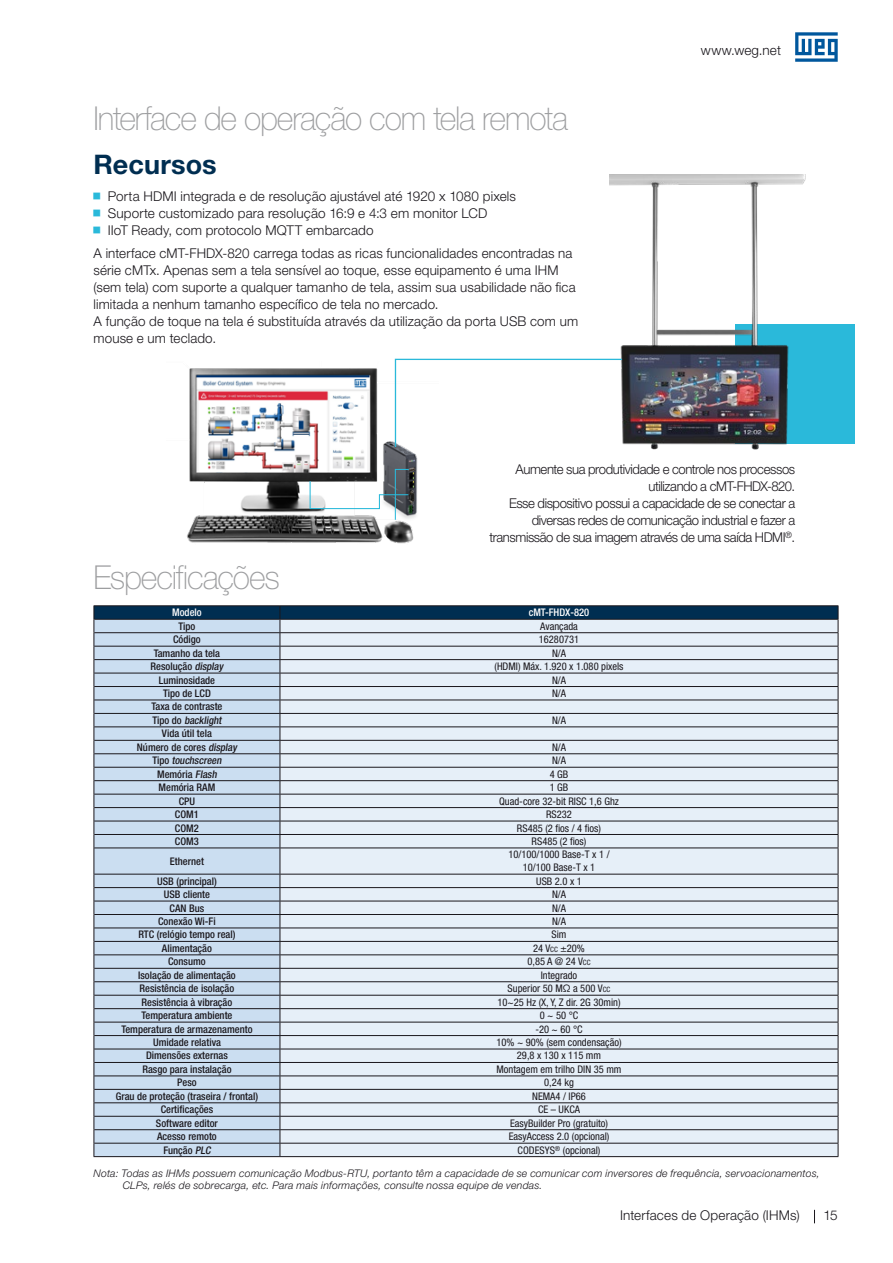
<style>
.page{position:relative;width:893px;height:1263px;background:#fff}
.page>*{position:absolute;margin:0;border:0;box-sizing:border-box;transform-origin:0 0}
.t1{font:100 33px "Helvetica Neue LT Pro";letter-spacing:-.035em;color:#9d9ea0}
.t2{font:700 27px "Helvetica Neue LT Pro";color:#002e51}
.t3{font:300 13.5px/17px "Helvetica Neue LT Pro";letter-spacing:.01em;color:#1a171c}
.t4{font:300 13.5px/17px "Helvetica Neue LT Pro";letter-spacing:-.03em;color:#1a171c;text-align:right}
.t5{font:500 condensed 10.5px/13.5px "Helvetica Neue LT Pro";color:#1a171c}
.t6{font:condensed 10.5px/12.8px "Helvetica Neue LT Pro";color:#1a171c;text-align:center}
.t7{font:italic 300 10.5px/12.8px "Helvetica Neue LT Pro";letter-spacing:.015em;color:#1a171c}
.t8{font:500 condensed 10.5px "Helvetica Neue LT Pro";color:#fff}
.t9{font:italic 500 condensed 10.5px "Helvetica Neue LT Pro";color:#1a171c}
.s1{font-style:italic}
.s2{font-style:normal}
.s3{font-size:7.35px}
.s4{font-style:inherit}
</style>
<div class="page">
<svg style="left:795px;top:32px;width:43px;height:30px"></svg>
<svg style="left:814px;top:1210px;width:1px;height:13px"></svg>
<div style="left:736px;top:324px;width:119px;height:119px;background:#2ab9da"></div>
<img style="left:609px;top:174px;width:200px;height:276px">
<img style="left:187px;top:368px;width:231px;height:176px">
<hr style="left:94px;top:605px;width:186px;height:1px;background:#1a171c">
<hr style="left:280px;top:605px;width:558px;height:1px;background:#1a171c">
<hr style="left:94px;top:1156px;width:186px;height:1px;background:#1a171c">
<svg style="left:94px;top:606px;width:745px;height:550px;background:#cbd6e2"></svg>
<hr style="left:280px;top:1156px;width:558px;height:1px;background:#1a171c">
<svg style="left:309px;top:468px;width:101px;height:53px"></svg>
<svg style="left:394px;top:358px;width:229px;height:90px"></svg>
<h1 class="t1" style="left:94px;top:99px;width:476px">Interface de operação com tela remota</h1>
<h2 class="t2" style="left:94px;top:148px;width:125px">Recursos</h2>
<p class="t3" style="left:108px;top:187px;width:410px">Porta HDMI integrada e de resolução ajustável até 1920 x 1080 pixels<br>Suporte customizado para resolução 16:9 e 4:3 em monitor LCD<br>IIoT Ready, com protocolo MQTT embarcado</p>
<p class="t3" style="left:94px;top:245px;width:486px">A interface cMT-FHDX-820 carrega todas as ricas funcionalidades encontradas na série cMTx. Apenas sem a tela sensível ao toque, esse equipamento é uma IHM (sem tela) com suporte a qualquer tamanho de tela, assim sua usabilidade não fica limitada a nenhum tamanho específico de tela no mercado.<br>A função de toque na tela é substituída através da utilização da porta USB com um mouse e um teclado.</p>
<p class="t3" style="left:701px;top:41px;width:82px">www.weg.net</p>
<h1 class="t1" style="left:94px;top:558px;width:188px">Especificações</h1>
<p class="t4" style="left:489px;top:460px;width:307px">Aumente sua produtividade e controle nos processos utilizando a cMT-FHDX-820.<br>Esse dispositivo possui a capacidade de se conectar a diversas redes de comunicação industrial e fazer a transmissão de sua imagem através de uma saída HDMI<sup>®</sup>.</p>
<p class="t8" style="left:172px;top:606px;width:31px">Modelo</p>
<p class="t8" style="left:529px;top:606px;width:62px">cMT-FHDX-820</p>
<p class="t5" style="left:178px;top:619px;width:18px">Tipo</p>
<p class="t6" style="left:540px;top:619px;width:39px">Avançada</p>
<p class="t5" style="left:173px;top:633px;width:29px">Código</p>
<p class="t6" style="left:539px;top:633px;width:42px">16280731</p>
<p class="t5" style="left:154px;top:646px;width:68px">Tamanho da tela</p>
<p class="t6" style="left:552px;top:646px;width:16px">N/A</p>
<p class="t5" style="left:151px;top:659px;width:76px">Resolução <span class="s1">display</span></p>
<p class="t6" style="left:494px;top:660px;width:131px">(HDMI) Máx. 1.920 x 1.080 pixels</p>
<p class="t5" style="left:159px;top:673px;width:58px">Luminosidade</p>
<p class="t6" style="left:552px;top:673px;width:16px">N/A</p>
<p class="t5" style="left:163px;top:686px;width:49px">Tipo de LCD</p>
<p class="t6" style="left:552px;top:687px;width:16px">N/A</p>
<p class="t5" style="left:151px;top:700px;width:73px">Taxa de contraste<br>T i p o d o <span class="s1">backlight</span></p>
<p class="t6" style="left:552px;top:714px;width:16px">N/A</p>
<p class="t5" style="left:137px;top:727px;width:103px;text-align:center">Vida útil tela<br>Número de cores <span class="s1">display</span></p>
<p class="t6" style="left:552px;top:741px;width:16px">N/A</p>
<p class="t9" style="left:152px;top:754px;width:73px"><span class="s2">T i p o</span> touchscreen</p>
<p class="t6" style="left:552px;top:754px;width:16px">N/A</p>
<p class="t5" style="left:157px;top:767px;width:63px">Memória <span class="s1">Flash</span></p>
<p class="t6" style="left:550px;top:767px;width:20px">4 GB</p>
<p class="t5" style="left:159px;top:780px;width:58px">Memória RAM</p>
<p class="t6" style="left:550px;top:781px;width:20px">1 GB</p>
<p class="t5" style="left:179px;top:794px;width:18px">CPU</p>
<p class="t6" style="left:499px;top:794px;width:121px">Quad-core 32-bit RISC 1,6 Ghz</p>
<p class="t5" style="left:175px;top:807px;width:25px">COM1</p>
<p class="t6" style="left:546px;top:808px;width:27px">RS232</p>
<p class="t5" style="left:175px;top:821px;width:25px">COM2</p>
<p class="t6" style="left:517px;top:821px;width:86px">RS485 (2 fios / 4 fios)</p>
<p class="t5" style="left:175px;top:834px;width:25px">COM3</p>
<p class="t6" style="left:532px;top:835px;width:56px">RS485 (2 fios)</p>
<p class="t5" style="left:170px;top:854px;width:36px">Ethernet</p>
<p class="t6" style="left:508px;top:848px;width:103px">10/100/1000 Base-T x 1 /<br>10/100 Base-T x 1</p>
<p class="t5" style="left:157px;top:874px;width:61px">USB (principal)</p>
<p class="t6" style="left:536px;top:874px;width:47px">USB 2.0 x 1</p>
<p class="t5" style="left:164px;top:887px;width:48px">USB cliente</p>
<p class="t6" style="left:552px;top:888px;width:16px">N/A</p>
<p class="t5" style="left:170px;top:901px;width:36px">CAN Bus</p>
<p class="t6" style="left:552px;top:901px;width:16px">N/A</p>
<p class="t5" style="left:158px;top:914px;width:59px">Conexão Wi-Fi</p>
<p class="t6" style="left:552px;top:915px;width:16px">N/A</p>
<p class="t5" style="left:138px;top:928px;width:99px">RTC (relógio tempo real)</p>
<p class="t6" style="left:551px;top:928px;width:16px">Sim</p>
<p class="t5" style="left:162px;top:941px;width:51px">Alimentação</p>
<p class="t6" style="left:533px;top:942px;width:53px">24 V<span class="s3">CC</span> ±20%</p>
<p class="t5" style="left:168px;top:955px;width:39px">Consumo</p>
<p class="t6" style="left:527px;top:955px;width:65px">0,85 A @ 24 V<span class="s3">CC</span></p>
<p class="t5" style="left:138px;top:968px;width:99px">Isolação de alimentação</p>
<p class="t6" style="left:541px;top:968px;width:38px">Integrado</p>
<p class="t5" style="left:140px;top:982px;width:96px">Resistência de isolação</p>
<p class="t6" style="left:508px;top:982px;width:104px">Superior 50 MΩ a 500 <span class="s4">V</span><span class="s3">CC</span></p>
<p class="t5" style="left:142px;top:995px;width:92px">Resistência à vibração</p>
<p class="t6" style="left:497px;top:995px;width:125px">10~25 Hz (X, Y, Z dir. 2G 30min)</p>
<p class="t5" style="left:141px;top:1008px;width:93px">Temperatura ambiente</p>
<p class="t6" style="left:540px;top:1009px;width:40px">0 ~ 50 °C</p>
<p class="t5" style="left:121px;top:1022px;width:133px">Temperatura de armazenamento</p>
<p class="t6" style="left:535px;top:1022px;width:49px">-20 ~ 60 °C</p>
<p class="t5" style="left:153px;top:1035px;width:69px">Umidade relativa</p>
<p class="t6" style="left:496px;top:1036px;width:127px">10% ~ 90% (sem condensação)</p>
<p class="t5" style="left:146px;top:1049px;width:83px">Dimensões externas</p>
<p class="t6" style="left:517px;top:1049px;width:86px">29,8 x 130 x 115 mm</p>
<p class="t5" style="left:142px;top:1062px;width:91px">Rasgo para instalação</p>
<p class="t6" style="left:496px;top:1063px;width:127px">Montagem em trilho DIN 35 mm</p>
<p class="t5" style="left:177px;top:1076px;width:21px">Peso</p>
<p class="t6" style="left:544px;top:1076px;width:31px">0,24 kg</p>
<p class="t5" style="left:116px;top:1089px;width:144px">Grau de proteção (traseira / frontal)</p>
<p class="t6" style="left:532px;top:1090px;width:55px">NEMA4 / IP66</p>
<p class="t5" style="left:161px;top:1103px;width:54px">Certificações</p>
<p class="t6" style="left:538px;top:1103px;width:43px">CE – UKCA</p>
<p class="t5" style="left:156px;top:1116px;width:64px">Software editor</p>
<p class="t6" style="left:510px;top:1116px;width:100px">EasyBuilder Pro (gratuito)</p>
<p class="t5" style="left:157px;top:1129px;width:61px">Acesso remoto</p>
<p class="t6" style="left:509px;top:1130px;width:102px">EasyAccess 2.0 (opcional)</p>
<p class="t5" style="left:163px;top:1143px;width:51px">Função <span class="s1">PLC</span></p>
<p class="t6" style="left:518px;top:1143px;width:84px">CODESYS<sup>®</sup> (opcional)</p>
<p class="t7" style="left:123px;top:1166px;width:698px;text-indent:-29px">Nota: Todas as IHMs possuem comunicação Modbus-RTU, portanto têm a capacidade de se comunicar com inversores de frequência, servoacionamentos,<br>CLPs, relés de sobrecarga, etc. Para mais informações, consulte nossa equipe de vendas.</p>
<p class="t3" style="left:620px;top:1207px;width:181px">Interfaces de Operação (IHMs)</p>
<p class="t3" style="left:823px;top:1207px;width:16px">15</p>
</div>
